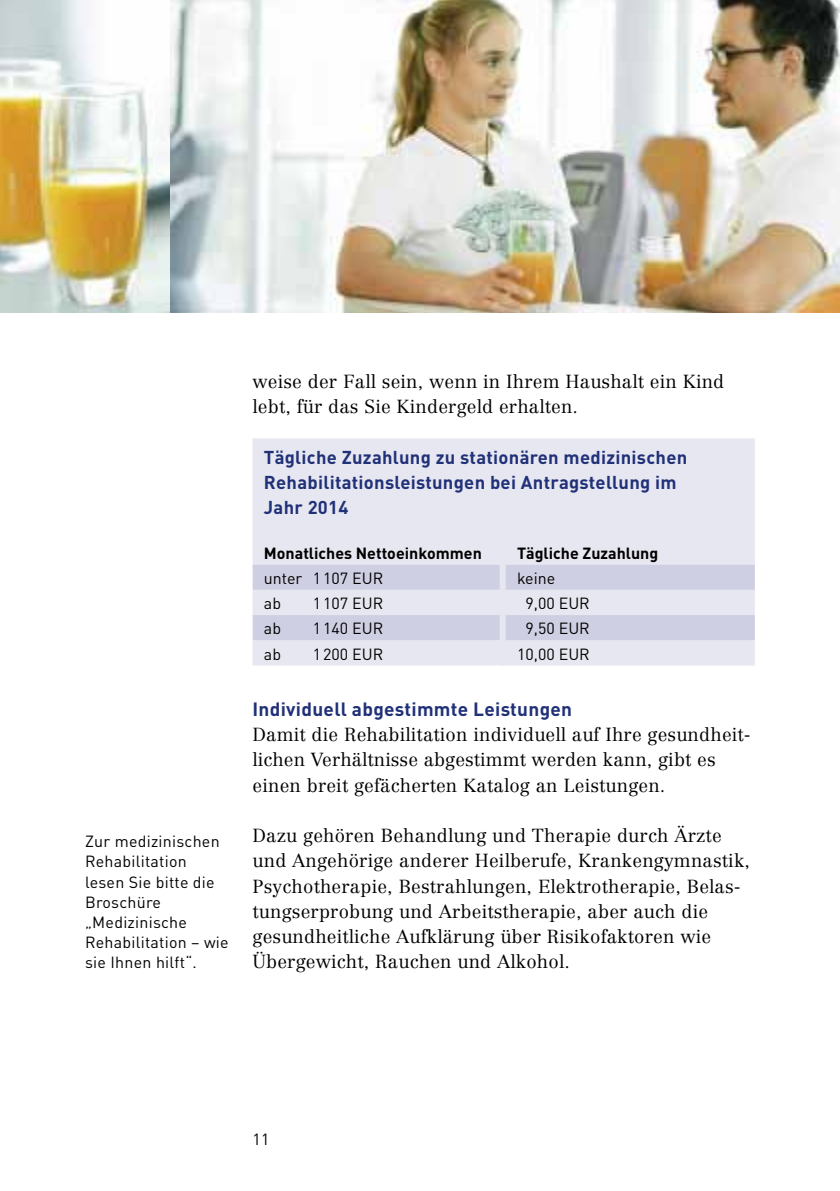
<style>
.page{position:relative;width:840px;height:1191px;background:#fff}
.page>*{position:absolute;margin:0;border:0;box-sizing:border-box;transform-origin:0 0}
.t1{font:700 19px "DIN";letter-spacing:.015em;color:#213178}
.t2{font:300 18.6px/25.2px "Centennial";letter-spacing:.01em;color:#000}
.t3{font:700 18.4px/25.2px "DIN";letter-spacing:.015em;color:#213178}
.t4{font:16px/20.2px "DIN";letter-spacing:.015em;color:#000}
.t5{font:700 16px "DIN";color:#000}
</style>
<div class="page">
<img style="left:0;top:0;width:839px;height:312px">
<div style="left:252px;top:438px;width:502px;height:227px;background:#e7e7f1"></div>
<svg style="left:252px;top:564px;width:502px;height:76px"></svg>
<div style="left:499px;top:515px;width:6px;height:49px;background:#e7e7f1"></div>
<div style="left:499px;top:564px;width:6px;height:26px;background:#e7e7f1"></div>
<div style="left:499px;top:590px;width:6px;height:25px;background:#e7e7f1"></div>
<div style="left:499px;top:615px;width:6px;height:25px;background:#e7e7f1"></div>
<div style="left:499px;top:640px;width:6px;height:25px;background:#e7e7f1"></div>
<p class="t4" style="left:85px;top:831px;width:145px">Zur medizinischen<br>Rehabilitation lesen Sie bitte die<br>Broschüre „Medizinische<br>Rehabilitation – wie sie Ihnen hilft“.</p>
<p class="t2" style="left:252px;top:369px;width:473px">weise der Fall sein, wenn in Ihrem Haushalt ein Kind lebt, für das Sie Kindergeld erhalten.</p>
<h3 class="t3" style="left:264px;top:443px;width:424px">Tägliche Zuzahlung zu stationären medizinischen<br>Rehabilitationsleistungen bei Antragstellung im<br>Jahr 2014</h3>
<p class="t5" style="left:264px;top:542px;width:219px">Monatliches Nettoeinkommen</p>
<p class="t5" style="left:516px;top:542px;width:143px">Tägliche Zuzahlung</p>
<p class="t4" style="left:264px;top:567px;width:121px">unter 1 107 EUR</p>
<p class="t4" style="left:516px;top:567px;width:40px">keine</p>
<p class="t4" style="left:264px;top:593px;width:19px">ab</p>
<p class="t4" style="left:312px;top:593px;width:72px">1 107 EUR</p>
<p class="t4" style="left:264px;top:618px;width:19px">ab</p>
<p class="t4" style="left:312px;top:618px;width:72px">1 140 EUR</p>
<p class="t4" style="left:264px;top:643px;width:19px">ab</p>
<p class="t4" style="left:312px;top:643px;width:72px">1 200 EUR</p>
<p class="t4" style="left:516px;top:643px;width:74px">10,00 EUR</p>
<h3 class="t1" style="left:252px;top:696px;width:321px">Individuell abgestimmte Leistungen</h3>
<p class="t2" style="left:252px;top:722px;width:499px">Damit die Rehabilitation individuell auf Ihre gesundheit&shy;lichen Verhältnisse abgestimmt werden kann, gibt es einen breit gefächerten Katalog an Leistungen.</p>
<p class="t2" style="left:252px;top:823px;width:498px">Dazu gehören Behandlung und Therapie durch Ärzte und Angehörige anderer Heilberufe, Krankengymnastik, Psychotherapie, Bestrahlungen, Elektrotherapie, Belas&shy;tungserprobung und Arbeitstherapie, aber auch die gesundheitliche Aufklärung über Risiko faktoren wie Über gewicht, Rauchen und Alkohol.</p>
<p class="t4" style="left:252px;top:1128px;width:18px">11</p>
</div>
